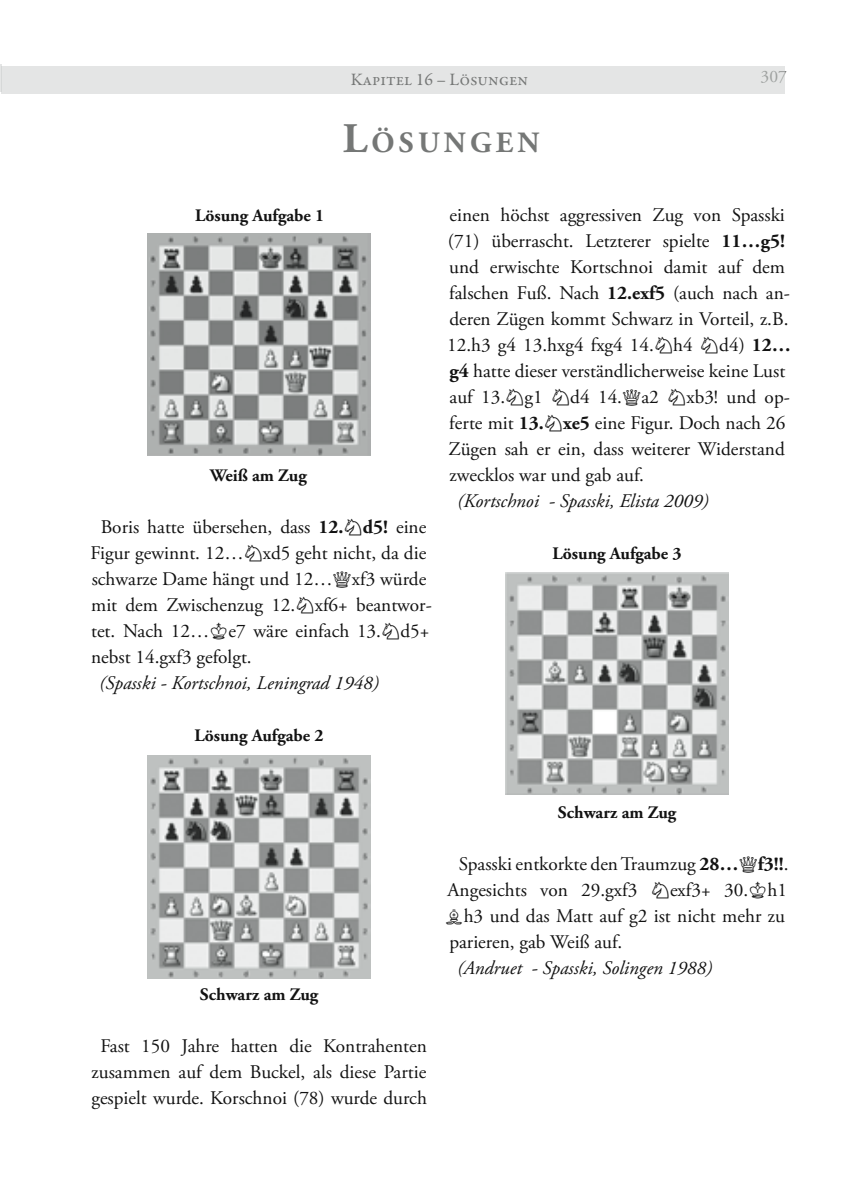
<style>
.page{position:relative;width:844px;height:1191px;background:#fff}
.page>*{position:absolute;margin:0;border:0;box-sizing:border-box;transform-origin:0 0}
.t1{font:700 29.4px "Adobe Garamond Pro";letter-spacing:.145em;color:#757776}
.t2{font:19.25px/25.9px "Adobe Garamond Pro";color:#121212}
.t3{font:italic 19.25px "Adobe Garamond Pro";color:#121212}
.t4{font:700 17.5px "Adobe Garamond Pro";color:#121212}
.t5{font:17.5px "Garamond Premr Pro";color:#757776}
.t6{font:17.5px "Adobe Garamond Pro";color:#757776}
.s1{font-size:42px}
.s2{font-weight:700}
.s3{font-family:"Smart"}
</style>
<div class="page">
<svg style="left:0;top:64px;width:1px;height:28px"></svg>
<div style="left:1px;top:66px;width:783px;height:28px;background:#e4e5e5"></div>
<img style="left:505px;top:572px;width:223px;height:223px">
<img style="left:147px;top:233px;width:224px;height:223px">
<img style="left:147px;top:755px;width:224px;height:223px">
<p class="t5" style="left:351px;top:69px;width:179px">Kapitel 16 – Lösungen</p>
<p class="t6" style="left:760px;top:66px;width:28px">307</p>
<h1 class="t1" style="left:342px;top:125px;width:198px"><span class="s1">L</span>ÖSUNGEN</h1>
<p class="t4" style="left:195px;top:205px;width:130px">Lösung Aufgabe 1</p>
<p class="t4" style="left:210px;top:465px;width:98px">Weiß am Zug</p>
<p class="t2" style="left:90px;top:514px;width:343px;text-indent:10px">Boris hatte übersehen, dass <span class="s2">12.</span><span class="s3">B</span><span class="s2">d5!</span> eine Figur gewinnt. 12…<span class="s3">B</span>xd5 geht nicht, da die schwarze Dame hängt und 12…<span class="s3">E</span>xf3 würde mit dem Zwischenzug 12.<span class="s3">B</span>xf6+ beantwor&shy;tet. Nach 12…<span class="s3">F</span>e7 wäre einfach 13.<span class="s3">B</span>d5+ nebst 14.gxf3 gefolgt.</p>
<p class="t3" style="left:99px;top:671px;width:281px">(Spasski - Kortschnoi, Leningrad 1948)</p>
<p class="t4" style="left:194px;top:725px;width:130px">Lösung Aufgabe 2</p>
<p class="t2" style="left:447px;top:203px;width:345px">einen höchst aggressiven Zug von Spasski (71) überrascht. Letzterer spielte <span class="s2">11…g5! </span>und erwischte Kortschnoi damit auf dem falschen Fuß. Nach <span class="s2">12.exf5</span> (auch nach an&shy;deren Zügen kommt Schwarz in Vorteil, z.B.<br>12.h3 g4 13.hxg4 fxg4 14.<span class="s3">B</span>h4 <span class="s3">B</span>d4) <span class="s2">12… g4</span> hatte dieser verständlicherweise keine Lust auf 13.<span class="s3">B</span>g1 <span class="s3">B</span>d4 14.<span class="s3">E</span>a2 <span class="s3">B</span>xb3! und op&shy;ferte mit <span class="s2">13.</span><span class="s3">B</span><span class="s2">xe5</span> eine Figur. Doch nach 26<br>Zügen sah er ein, dass weiterer Widerstand zwecklos war und gab auf.</p>
<p class="t3" style="left:457px;top:489px;width:252px">(Kortschnoi - Spasski, Elista 2009)</p>
<p class="t4" style="left:552px;top:543px;width:130px">Lösung Aufgabe 3</p>
<p class="t4" style="left:200px;top:984px;width:120px">Schwarz am Zug</p>
<p class="t2" style="left:91px;top:1033px;width:337px;text-align:center">Fast 150 Jahre hatten die Kontrahenten zusammen auf dem Buckel, als diese Partie gespielt wurde. Korschnoi (78) wurde durch</p>
<p class="t4" style="left:558px;top:802px;width:120px">Schwarz am Zug</p>
<p class="t2" style="left:444px;top:852px;width:345px;text-indent:14px">Spasski entkorkte den Traumzug <span class="s2">28…</span><span class="s3">E</span><span class="s2">f3!!</span>.<br>Angesichts von 29.gxf3 <span class="s3">B</span>exf3+ 30.<span class="s3">F</span>h1<br><span class="s3">C</span>h3 und das Matt auf g2 ist nicht mehr zu parieren, gab Weiß auf.</p>
<p class="t3" style="left:457px;top:956px;width:256px">(Andruet - Spasski, Solingen 1988)</p>
</div>
